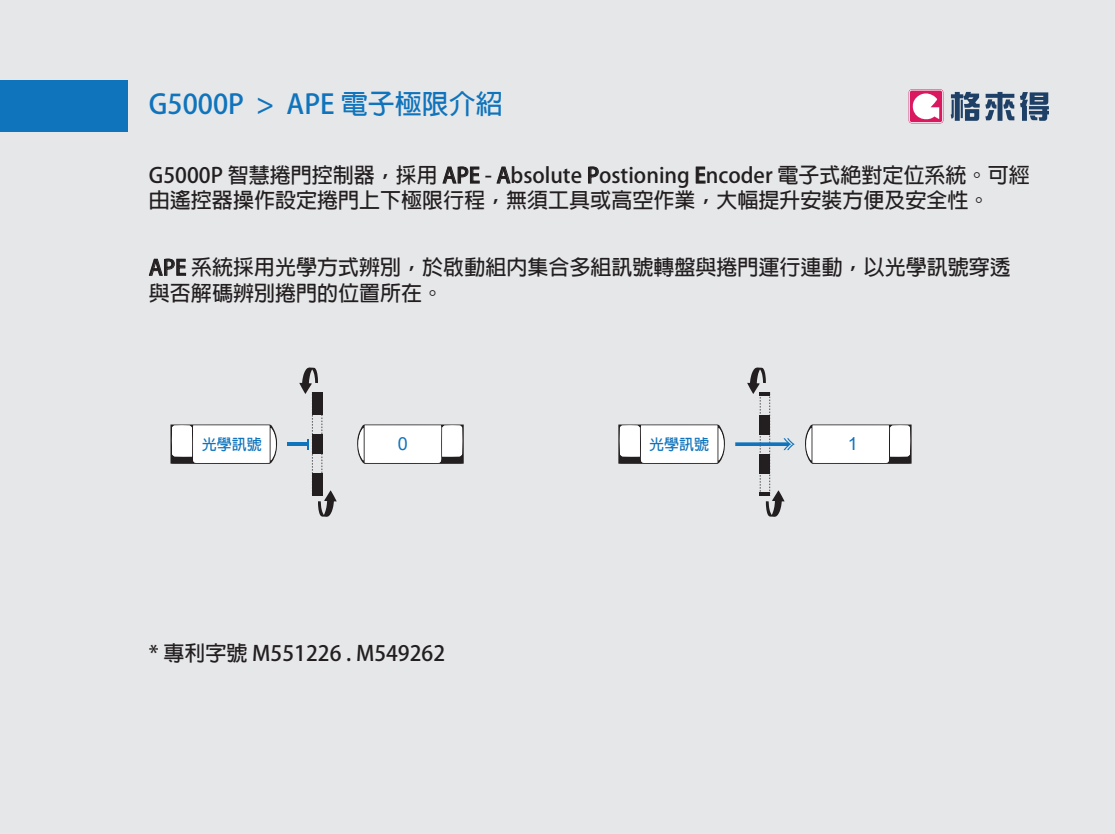
<style>
.page{position:relative;width:1115px;height:834px;background:#fff}
.page>*{position:absolute;margin:0;border:0;box-sizing:border-box;transform-origin:0 0}
.t1{font:700 27px "Adobe Fan Heiti Std";color:#1074bc}
.t2{font:700 21px/25.2px "Adobe Fan Heiti Std";color:#231f20}
.t3{font:18px "Arial";color:#1074bc}
.t4{font:700 15px "Adobe Fan Heiti Std";color:#1074bc}
</style>
<div class="page">
<div style="left:0;top:0;width:1114px;height:833px;background:#e6e7e9"></div>
<div style="left:0;top:81px;width:128px;height:51px;background:#1074bc"></div>
<svg style="left:170px;top:424px;width:107px;height:40px;background:#e5e5e5"></svg>
<svg style="left:357px;top:424px;width:106px;height:40px;background:#e7e6e7"></svg>
<hr style="left:287px;top:442px;width:21px;height:4px;background:#1074bc">
<svg style="left:299px;top:367px;width:37px;height:149px"></svg>
<div style="left:312px;top:473px;width:10px;height:23px;background:#231f20"></div>
<div style="left:312px;top:392px;width:10px;height:23px;background:#231f20"></div>
<div style="left:312px;top:434px;width:10px;height:20px;background:#231f20"></div>
<svg style="left:618px;top:424px;width:107px;height:40px;background:#e5e5e5"></svg>
<svg style="left:805px;top:424px;width:106px;height:40px;background:#e6e6e6"></svg>
<svg style="left:735px;top:367px;width:59px;height:149px"></svg>
<div style="left:759px;top:415px;width:10px;height:19px;background:#231f20"></div>
<svg style="left:442px;top:166px;width:37px;height:17px"></svg>
<svg style="left:496px;top:166px;width:14px;height:17px"></svg>
<svg style="left:588px;top:166px;width:10px;height:17px"></svg>
<svg style="left:695px;top:167px;width:10px;height:16px"></svg>
<svg style="left:149px;top:258px;width:37px;height:18px"></svg>
<svg style="left:908px;top:89px;width:35px;height:34px"></svg>
<svg style="left:908px;top:90px;width:34px;height:33px"></svg>
<svg style="left:950px;top:92px;width:98px;height:29px"></svg>
<p class="t1" style="left:149px;top:88px;width:355px">G5000P &gt; APE 電子極限介紹</p>
<p class="t2" style="left:149px;top:163px;width:881px">G5000P 智慧捲門控制器，採用 APE - Absolute Postioning Encoder 電子式絕對定位系統。可經由遙控器操作設定捲門上下極限行程，無須工具或高空作業，大幅提升安裝方便及安全性。</p>
<p class="t2" style="left:149px;top:255px;width:863px">APE 系統採用光學方式辨別，於啟動組內集合多組訊號轉盤與捲門運行連動，以光學訊號穿透與否解碼辨別捲門的位置所在。</p>
<p class="t4" style="left:202px;top:435px;width:61px">光學訊號</p>
<p class="t4" style="left:649px;top:435px;width:61px">光學訊號</p>
<p class="t3" style="left:398px;top:431px;width:12px">0</p>
<p class="t3" style="left:847px;top:431px;width:12px">1</p>
<p class="t2" style="left:149px;top:641px;width:298px">* 專利字號 M551226 . M549262</p>
</div>
